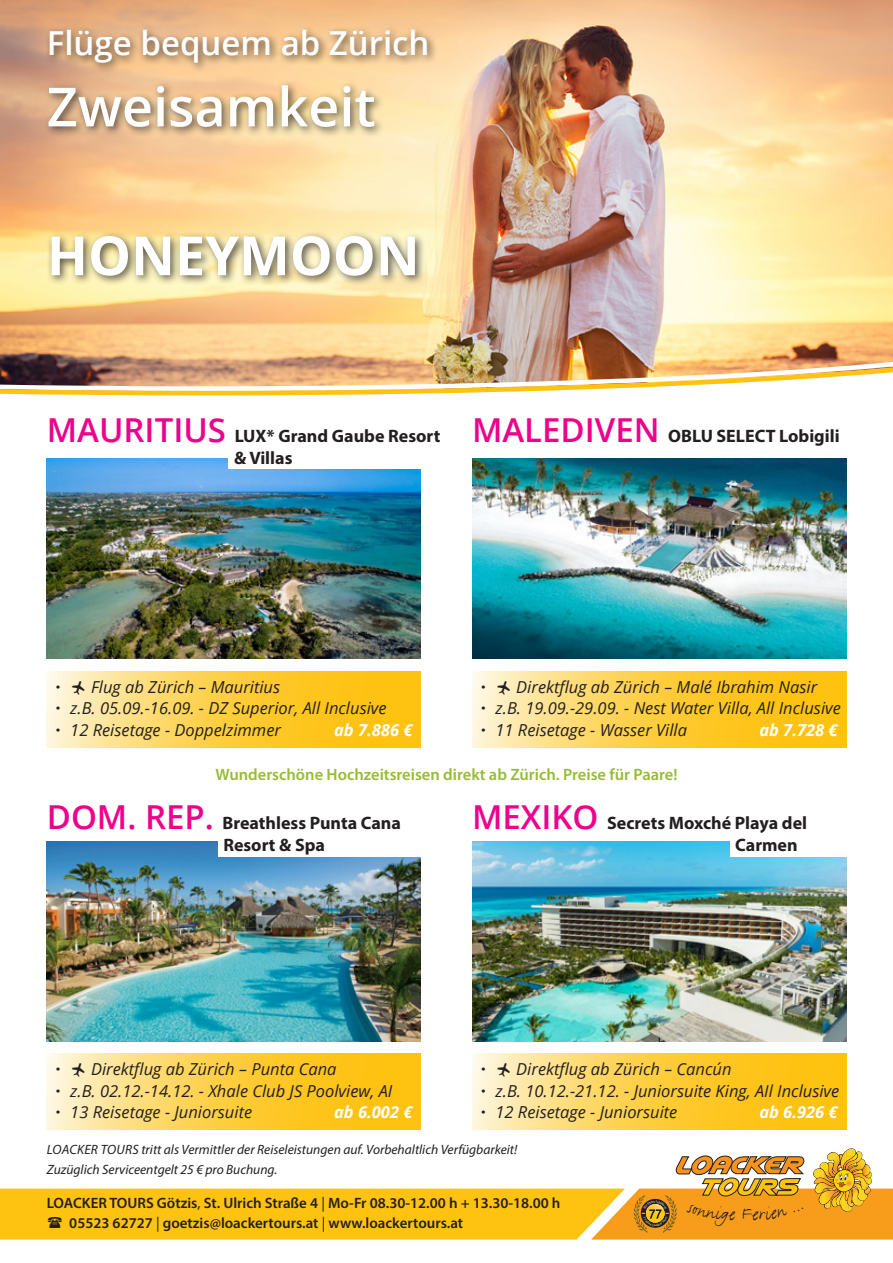
<style>
.page{position:relative;width:893px;height:1263px;background:#fff}
.page>*{position:absolute;margin:0;border:0;box-sizing:border-box;transform-origin:0 0}
.t1{font:600 54px "Open Sans";color:#fff}
.t2{font:700 54px "Open Sans";color:#fff}
.t3{font:600 33px "Open Sans";color:#fff}
.t4{font:500 21px "FF Justlefthand";color:#231f20}
.t5{font:700 18px "Myriad Pro";color:#231f20}
.t6{font:italic 16.5px "Open Sans";color:#231f20}
.t7{font:600 16.5px "Myriad Pro";color:#96bc33}
.t8{font:italic 700 16.5px "Open Sans";color:#fff}
.t9{font:600 15px/19.5px "Myriad Pro";color:#231f20}
.t10{font:italic 13.5px "Myriad Pro";color:#231f20}
.s1{font-family:"Open Sans";font-weight:600;font-size:33px;color:#ed028c}
.s2{font-weight:400}
</style>
<div class="page">
<img style="left:0;top:0;width:893px;height:362px">
<img style="left:0;top:362px;width:893px;height:33px">
<svg style="left:47px;top:671px;width:374px;height:76px;background:#fed14f"></svg>
<svg style="left:47px;top:1053px;width:374px;height:77px;background:#fed14f"></svg>
<svg style="left:472px;top:1053px;width:374px;height:77px;background:#fed14f"></svg>
<svg style="left:472px;top:671px;width:374px;height:76px;background:#fed14f"></svg>
<div style="left:47px;top:230px;width:379px;height:56px;background:#231f20;opacity:.75"></div>
<img style="left:47px;top:458px;width:374px;height:200px">
<img style="left:47px;top:841px;width:374px;height:200px">
<img style="left:472px;top:841px;width:374px;height:200px">
<img style="left:472px;top:458px;width:374px;height:200px">
<div style="left:45px;top:25px;width:393px;height:49px;background:#231f20;opacity:.75"></div>
<div style="left:44px;top:80px;width:341px;height:57px;background:#231f20;opacity:.75"></div>
<div style="left:219px;top:836px;width:238px;height:21px;background:#fff"></div>
<div style="left:731px;top:836px;width:132px;height:21px;background:#fff"></div>
<div style="left:228px;top:448px;width:229px;height:21px;background:#fff"></div>
<svg style="left:57px;top:680px;width:28px;height:15px"></svg>
<svg style="left:57px;top:706px;width:3px;height:4px"></svg>
<svg style="left:57px;top:1063px;width:28px;height:14px"></svg>
<svg style="left:482px;top:1063px;width:28px;height:14px"></svg>
<svg style="left:482px;top:680px;width:28px;height:15px"></svg>
<svg style="left:482px;top:706px;width:3px;height:4px"></svg>
<svg style="left:0;top:1148px;width:893px;height:91px"></svg>
<p class="t3" style="left:47px;top:20px;width:384px">Flüge bequem ab Zürich</p>
<p class="t1" style="left:47px;top:70px;width:330px">Zweisamkeit</p>
<p class="t2" style="left:47px;top:217px;width:374px">HONEYMOON</p>
<p class="t5" style="left:47px;top:424px;width:395px"><span class="s1">MAURITIUS</span> LUX* Grand Gaube Resort</p>
<p class="t5" style="left:234px;top:446px;width:60px">&amp; Villas</p>
<p class="t5" style="left:472px;top:424px;width:369px"><span class="s1">MALEDIVEN</span> OBLU SELECT Lobigili</p>
<p class="t6" style="left:91px;top:675px;width:191px">Flug ab Zürich – Mauritius</p>
<p class="t6" style="left:70px;top:697px;width:318px">z.B. 05.09.-16.09. - DZ Superior, All Inclusive</p>
<p class="t6" style="left:70px;top:718px;width:212px">12 Reisetage - Doppelzimmer</p>
<p class="t8" style="left:334px;top:718px;width:80px">ab 7.886 €</p>
<p class="t6" style="left:516px;top:675px;width:302px">Direktflug ab Zürich – Malé Ibrahim Nasir</p>
<p class="t6" style="left:495px;top:697px;width:347px">z.B. 19.09.-29.09. - Nest Water Villa, All Inclusive</p>
<p class="t6" style="left:495px;top:718px;width:193px">11 Reisetage - Wasser Villa</p>
<p class="t8" style="left:759px;top:718px;width:80px">ab 7.728 €</p>
<p class="t7" style="left:215px;top:764px;width:463px">Wunderschöne Hochzeitsreisen direkt ab Zürich. Preise für Paare!</p>
<p class="t5" style="left:47px;top:811px;width:356px"><span class="s1">DOM. REP.</span> Breathless Punta Cana</p>
<p class="t5" style="left:223px;top:833px;width:103px">Resort &amp; Spa</p>
<p class="t5" style="left:472px;top:811px;width:337px"><span class="s1">MEXIKO</span> Secrets Moxché Playa del</p>
<p class="t5" style="left:735px;top:833px;width:64px">Carmen</p>
<p class="t6" style="left:91px;top:1058px;width:247px">Direktflug ab Zürich – Punta Cana</p>
<p class="t6" style="left:70px;top:1079px;width:324px">z.B. 02.12.-14.12. - Xhale Club JS Poolview, AI</p>
<p class="t6" style="left:70px;top:1101px;width:183px">13 Reisetage - Juniorsuite</p>
<p class="t8" style="left:334px;top:1101px;width:80px">ab 6.002 €</p>
<p class="t6" style="left:516px;top:1058px;width:217px">Direktflug ab Zürich – Cancún</p>
<p class="t6" style="left:495px;top:1079px;width:345px">z.B. 10.12.-21.12. - Juniorsuite King, AIl Inclusive</p>
<p class="t6" style="left:495px;top:1101px;width:183px">12 Reisetage - Juniorsuite</p>
<p class="t8" style="left:759px;top:1101px;width:80px">ab 6.926 €</p>
<p class="t10" style="left:47px;top:1141px;width:472px">LOACKER TOURS tritt als Vermittler der Reiseleistungen auf. Vorbehaltlich Verfügbarkeit!</p>
<p class="t10" style="left:47px;top:1161px;width:232px">Zuzüglich Serviceentgelt 25 € pro Buchung.</p>
<p class="t9" style="left:69px;top:1193px;width:493px;text-indent:-23px">LOACKER TOURS Götzis<span class="s2">,</span> St. Ulrich Straße 4 <span class="s2">|</span> Mo-Fr 08.30-12.00 h + 13.30-18.00 h<br>05523 62727 <span class="s2">|</span> goetzis@loackertours.at <span class="s2">|</span> www.loackertours.at</p>
<p class="t4" style="left:729px;top:1202px;width:8px">e</p>
</div>
